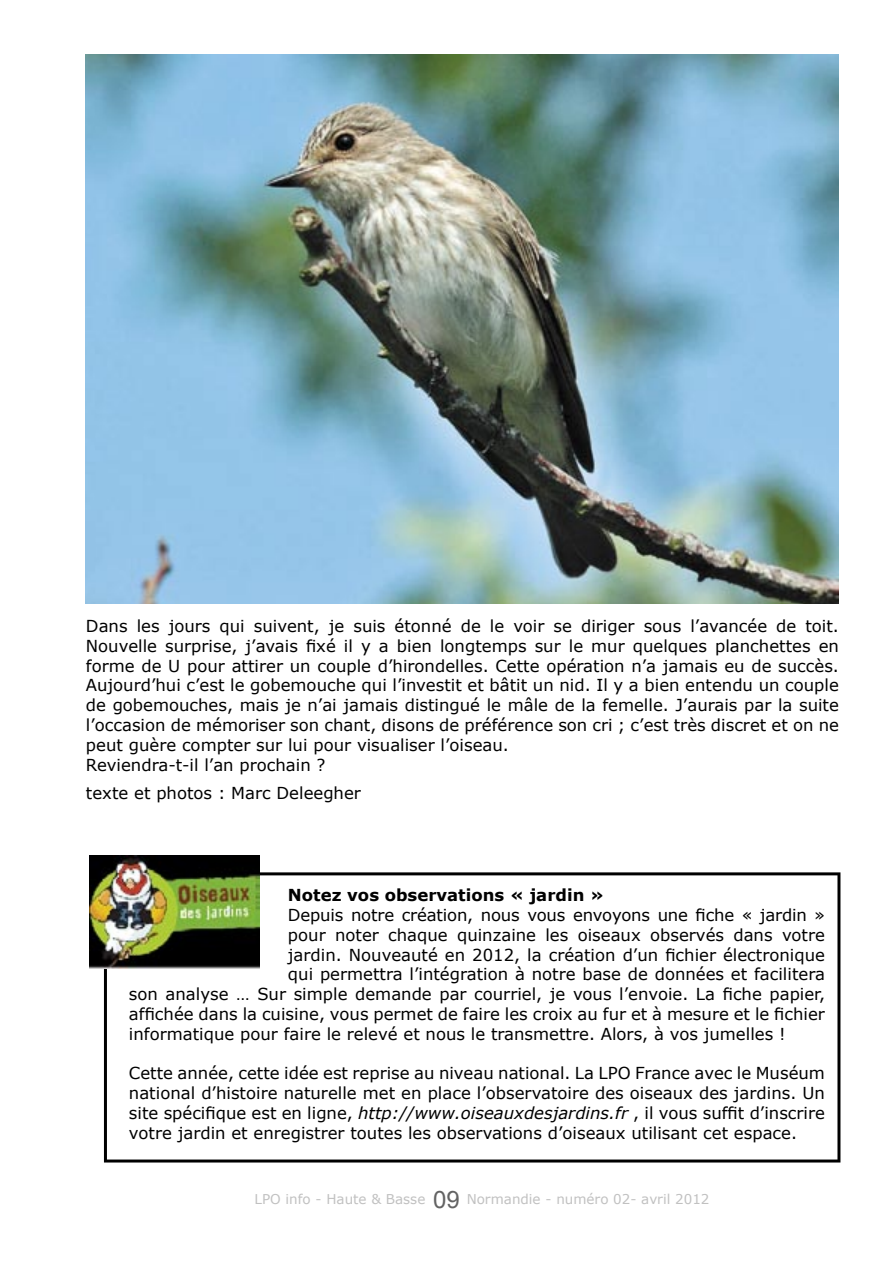
<style>
.page{position:relative;width:893px;height:1263px;background:#fff}
.page>*{position:absolute;margin:0;border:0;box-sizing:border-box;transform-origin:0 0}
.t1{font:16.5px/19.8px "Verdana";color:#000}
.t2{font:700 16.5px "Verdana";color:#000}
.t3{font:13.5px "Verdana";color:#c1c1c1}
.s1{font-style:italic}
.s2{font-family:"Arial";font-size:24px;color:#636363}
</style>
<div class="page">
<svg style="left:104px;top:872px;width:736px;height:290px"></svg>
<img style="left:85px;top:54px;width:754px;height:550px">
<img style="left:89px;top:856px;width:170px;height:113px">
<p class="t1" style="left:86px;top:616px;width:755px">Dans les jours qui suivent, je suis étonné de le voir se diriger sous l’avancée de toit.<br>Nouvelle surprise, j’avais fixé il y a bien longtemps sur le mur quelques planchettes en forme de U pour attirer un couple d’hirondelles. Cette opération n’a jamais eu de succès.<br>Aujourd’hui c’est le gobemouche qui l’investit et bâtit un nid. Il y a bien entendu un couple de gobemouches, mais je n’ai jamais distingué le mâle de la femelle. J’aurais par la suite l’occasion de mémoriser son chant, disons de préférence son cri ; c’est très discret et on ne peut guère compter sur lui pour visualiser l’oiseau.<br>Reviendra-t-il l’an prochain ?</p>
<p class="t1" style="left:86px;top:783px;width:276px">texte et photos : Marc Deleegher</p>
<p class="t2" style="left:288px;top:885px;width:318px">Notez vos observations « jardin »</p>
<p class="t1" style="left:288px;top:904px;width:539px">Depuis notre création, nous vous envoyons une fiche « jardin »</p>
<p class="t1" style="left:288px;top:924px;width:538px">pour noter chaque quinzaine les oiseaux observés dans votre</p>
<p class="t1" style="left:288px;top:944px;width:538px">jardin. Nouveauté en 2012, la création d’un fichier électronique</p>
<p class="t1" style="left:288px;top:964px;width:538px">qui permettra l’intégration à notre base de données et facilitera</p>
<p class="t1" style="left:129px;top:984px;width:698px">son analyse … Sur simple demande par courriel, je vous l’envoie. La fiche papier,</p>
<p class="t1" style="left:129px;top:1003px;width:697px">affichée dans la cuisine, vous permet de faire les croix au fur et à mesure et le fichier</p>
<p class="t1" style="left:129px;top:1023px;width:658px">informatique pour faire le relevé et nous le transmettre. Alors, à vos jumelles !</p>
<p class="t1" style="left:129px;top:1063px;width:698px;text-align:justify">Cette année, cette idée est reprise au niveau national. La LPO France avec le Muséum national d’histoire naturelle met en place l’observatoire des oiseaux des jardins. Un site spécifique est en ligne, <span class="s1">http://www.oiseauxdesjardins.fr</span> , il vous suffit d’inscrire votre jardin et enregistrer toutes les observations d’oiseaux utilisant cet espace.</p>
<p class="t3" style="left:255px;top:1191px;width:456px">LPO info - Haute &amp; Basse <span class="s2">09</span> Normandie - numéro 02- avril 2012</p>
</div>
